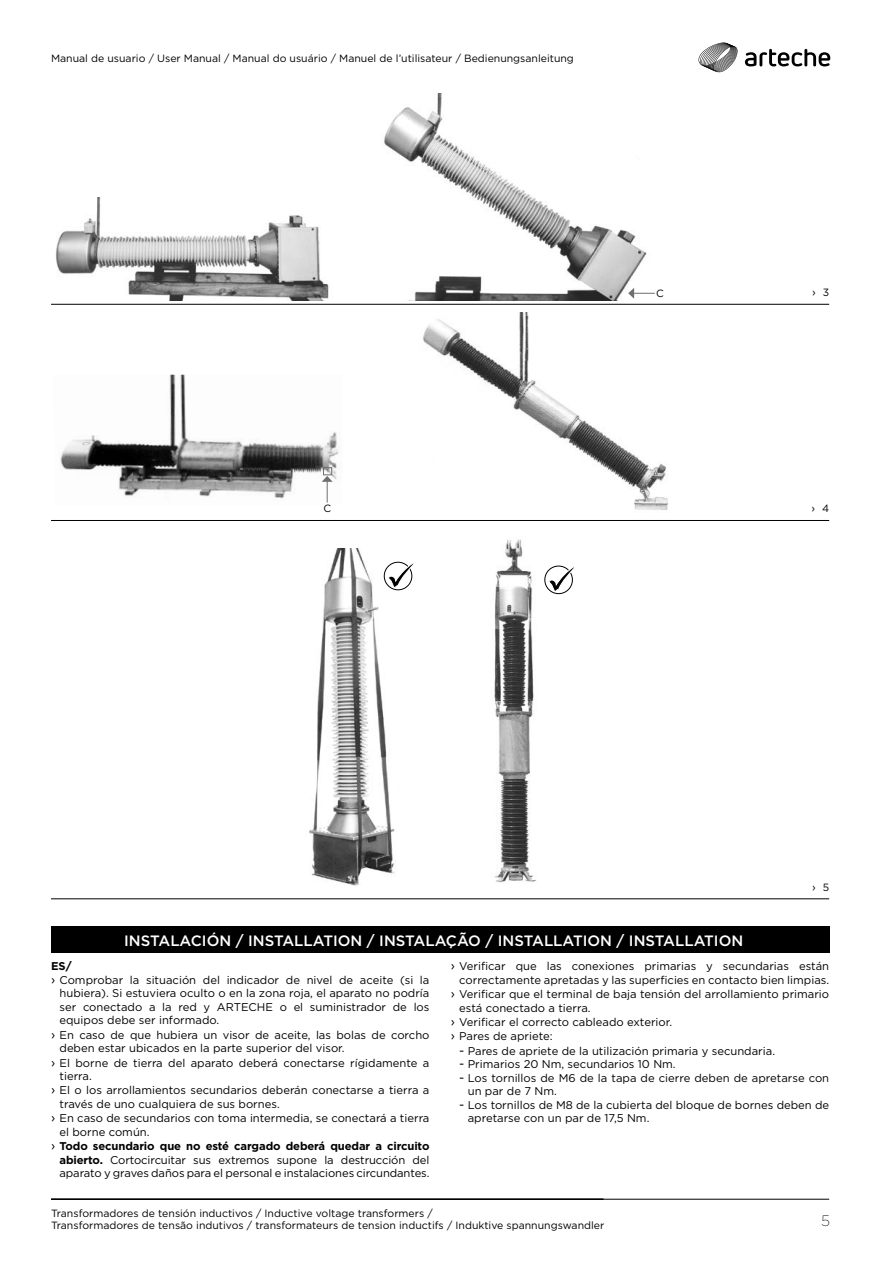
<style>
.page{position:relative;width:893px;height:1263px;background:#fff}
.page>*{position:absolute;margin:0;border:0;box-sizing:border-box;transform-origin:0 0}
.t1{font:500 15px "Gotham";color:#fff}
.t2{font:200 15px "Gotham";color:#000}
.t3{font:11.25px/13.5px "Gotham";color:#000}
.t4{font:700 11.25px "Gotham";letter-spacing:-.01em;color:#000}
.t5{font:10.5px/12.6px "Gotham";color:#000}
.s1{font-size:10.5px}
.s2{font-size:12.75px}
.s3{font-weight:400;font-size:12.75px}
.s4{font-weight:700}
</style>
<div class="page">
<hr style="left:51px;top:1199px;width:778px;height:1px;background:#000">
<svg style="left:698px;top:43px;width:40px;height:29px"></svg>
<svg style="left:745px;top:49px;width:85px;height:17px"></svg>
<hr style="left:51px;top:1198px;width:552px;height:2px;background:#000">
<hr style="left:51px;top:304px;width:778px;height:1px;background:#000">
<img style="left:56px;top:197px;width:273px;height:103px">
<img style="left:384px;top:94px;width:263px;height:206px">
<svg style="left:628px;top:288px;width:27px;height:11px"></svg>
<hr style="left:51px;top:520px;width:778px;height:1px;background:#000">
<img style="left:423px;top:313px;width:245px;height:197px">
<img style="left:60px;top:375px;width:279px;height:123px">
<svg style="left:322px;top:476px;width:11px;height:27px"></svg>
<div style="left:323px;top:467px;width:9px;height:8px;border:1px solid #706f6f"></div>
<hr style="left:51px;top:898px;width:778px;height:1px;background:#000">
<img style="left:309px;top:548px;width:90px;height:337px">
<svg style="left:384px;top:562px;width:28px;height:28px"></svg>
<div style="left:384px;top:562px;width:28px;height:28px;border:1px solid #000;border-radius:50%"></div>
<svg style="left:388px;top:563px;width:26px;height:25px"></svg>
<img style="left:494px;top:539px;width:42px;height:344px">
<div style="left:544px;top:566px;width:29px;height:28px;border:1px solid #000;border-radius:50%"></div>
<svg style="left:548px;top:566px;width:26px;height:26px"></svg>
<div style="left:51px;top:926px;width:778px;height:27px;background:#000"></div>
<p class="t5" style="left:51px;top:51px;width:524px">Manual de usuario / User Manual / Manual do usuário / Manuel de l’utilisateur / Bedienungsanleitung</p>
<p class="t5" style="left:656px;top:287px;width:9px">C</p>
<p class="t3" style="left:812px;top:285px;width:19px">› <span class="s1">3</span></p>
<p class="t5" style="left:323px;top:502px;width:9px">C</p>
<p class="t3" style="left:811px;top:501px;width:19px">› <span class="s1">4</span></p>
<h1 class="t1" style="left:124px;top:930px;width:621px">INSTALACIÓN / INSTALLATION / INSTALAÇÃO / INSTALLATION / INSTALLATION</h1>
<p class="t3" style="left:812px;top:879px;width:19px">› <span class="s1">5</span></p>
<p class="t4" style="left:51px;top:959px;width:22px">ES/</p>
<p class="t3" style="left:51px;top:973px;width:380px"><span class="s2">›</span> Comprobar la situación del indicador de nivel de aceite (si la</p>
<p class="t3" style="left:60px;top:986px;width:371px">hubiera). Si estuviera oculto o en la zona roja, el aparato no podría</p>
<p class="t3" style="left:60px;top:1000px;width:371px">ser conectado a la red y ARTECHE o el suministrador de los</p>
<p class="t3" style="left:60px;top:1013px;width:161px">equipos debe ser informado.</p>
<p class="t3" style="left:51px;top:1028px;width:380px"><span class="s2">›</span> En caso de que hubiera un visor de aceite, las bolas de corcho</p>
<p class="t3" style="left:60px;top:1041px;width:287px">deben estar ubicados en la parte superior del visor.</p>
<p class="t3" style="left:51px;top:1056px;width:380px"><span class="s2">›</span> El borne de tierra del aparato deberá conectarse rígidamente a</p>
<p class="t3" style="left:60px;top:1069px;width:34px">tierra.</p>
<p class="t3" style="left:51px;top:1083px;width:380px"><span class="s2">›</span> El o los arrollamientos secundarios deberán conectarse a tierra a</p>
<p class="t3" style="left:60px;top:1097px;width:222px">través de uno cualquiera de sus bornes.</p>
<p class="t3" style="left:51px;top:1111px;width:380px"><span class="s2">›</span> En caso de secundarios con toma intermedia, se conectará a tierra</p>
<p class="t3" style="left:60px;top:1125px;width:92px">el borne común.</p>
<p class="t4" style="left:51px;top:1139px;width:380px"><span class="s3">›</span> Todo secundario que no esté cargado deberá quedar a circuito</p>
<p class="t3" style="left:60px;top:1153px;width:371px"><span class="s4">abierto.</span> Cortocircuitar sus extremos supone la destrucción del</p>
<p class="t3" style="left:60px;top:1166px;width:371px">aparato y graves daños para el personal e instalaciones circundantes.</p>
<p class="t3" style="left:451px;top:959px;width:380px"><span class="s2">›</span> Verificar que las conexiones primarias y secundarias están</p>
<p class="t3" style="left:459px;top:973px;width:371px">correctamente apretadas y las superficies en contacto bien limpias.</p>
<p class="t3" style="left:451px;top:987px;width:380px"><span class="s2">›</span> Verificar que el terminal de baja tensión del arrollamiento primario</p>
<p class="t3" style="left:459px;top:1001px;width:133px">está conectado a tierra.</p>
<p class="t3" style="left:451px;top:1015px;width:223px"><span class="s2">›</span> Verificar el correcto cableado exterior.</p>
<p class="t3" style="left:451px;top:1029px;width:103px"><span class="s2">›</span> Pares de apriete:</p>
<p class="t3" style="left:459px;top:1044px;width:317px"><span class="s2">-</span> Pares de apriete de la utilización primaria y secundaria.</p>
<p class="t3" style="left:459px;top:1057px;width:218px"><span class="s2">-</span> Primarios 20 Nm, secundarios 10 Nm.</p>
<p class="t3" style="left:468px;top:1071px;width:363px;text-indent:-9px"><span class="s2">-</span> Los tornillos de M6 de la tapa de cierre deben de apretarse con un par de 7 Nm.</p>
<p class="t3" style="left:468px;top:1098px;width:363px;text-indent:-9px"><span class="s2">-</span> Los tornillos de M8 de la cubierta del bloque de bornes deben de apretarse con un par de 17,5 Nm.</p>
<p class="t5" style="left:51px;top:1206px;width:555px">Transformadores de tensión inductivos / Inductive voltage transformers /<br>Transformadores de tensão indutivos / transformateurs de tension inductifs / Induktive spannungswandler</p>
<h1 class="t2" style="left:821px;top:1211px;width:10px">5</h1>
</div>
